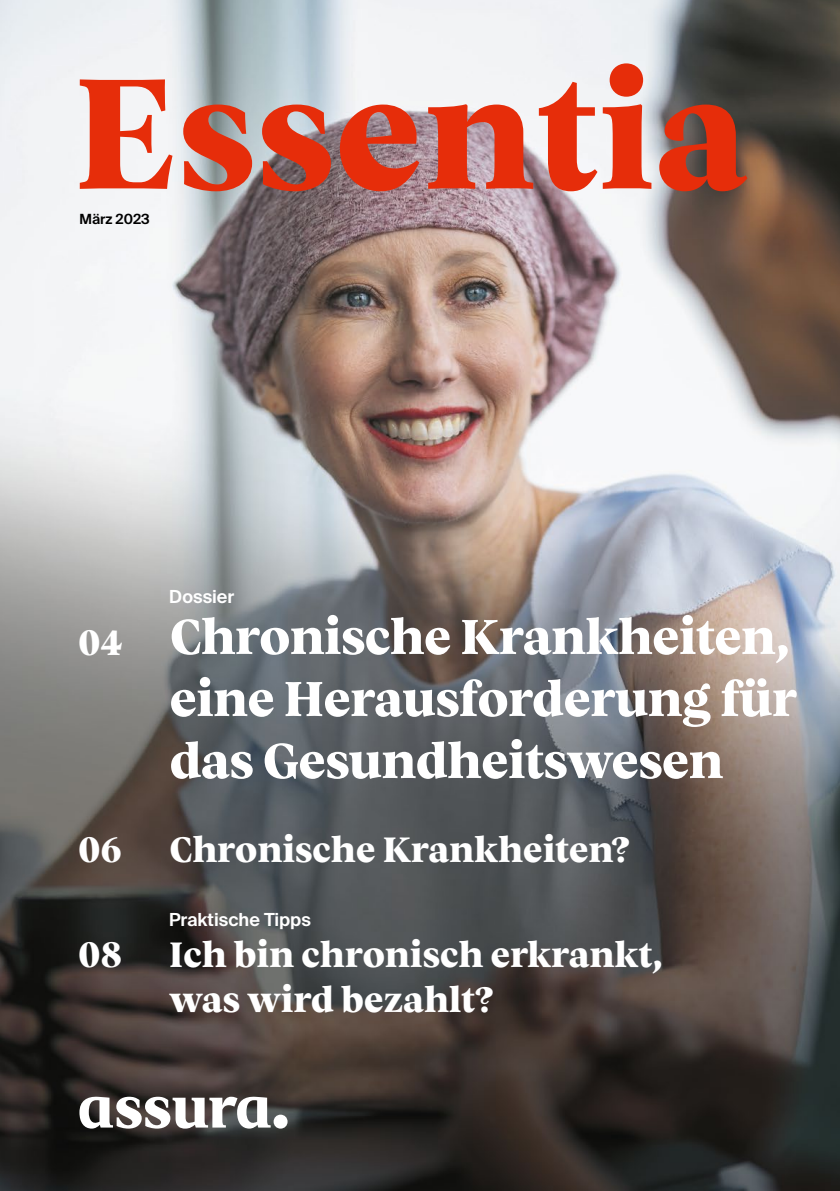
<style>
.page{position:relative;width:840px;height:1191px;background:#fff}
.page>*{position:absolute;margin:0;border:0;box-sizing:border-box;transform-origin:0 0}
.t1{font:800 160px "Vesterbro";color:#e62d0a}
.t2{font:800 50px/62px "Vesterbro";letter-spacing:-.02em;color:#fff}
.t3{font:800 36px/45.4px "Vesterbro";letter-spacing:-.01em;color:#fff}
.t4{font:600 18px "Suisse Intl";color:#fff}
.t5{font:600 14px "Suisse Intl";color:#000}
</style>
<div class="page">
<img style="left:0;top:0;width:839px;height:1191px">
<svg style="left:79px;top:1096px;width:208px;height:32px"></svg>
<h1 class="t1" style="left:73px;top:15px;width:676px">Essentia</h1>
<p class="t5" style="left:79px;top:211px;width:72px">März 2023</p>
<p class="t3" style="left:78px;top:619px;width:46px">04</p>
<p class="t4" style="left:169px;top:586px;width:67px">Dossier</p>
<h2 class="t2" style="left:169px;top:604px;width:629px">Chronische Krankheiten, eine Herausforderung für das Gesundheitswesen</h2>
<p class="t3" style="left:78px;top:825px;width:45px">06</p>
<p class="t3" style="left:169px;top:825px;width:462px">Chronische Krankheiten?</p>
<p class="t3" style="left:78px;top:930px;width:45px">08</p>
<p class="t4" style="left:169px;top:909px;width:143px">Praktische Tipps</p>
<p class="t3" style="left:169px;top:930px;width:495px">Ich bin chronisch erkrankt, was wird bezahlt?</p>
</div>
